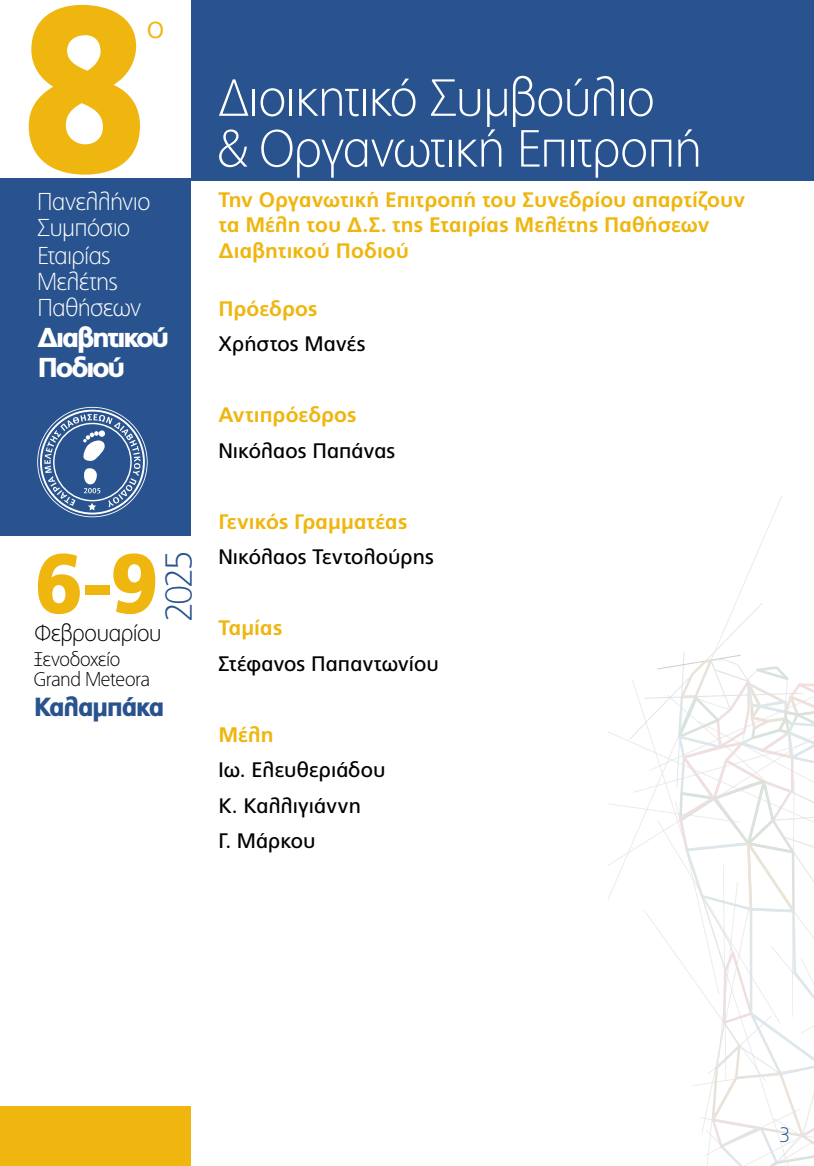
<style>
.page{position:relative;width:814px;height:1166px;background:#fff}
.page>*{position:absolute;margin:0;border:0;box-sizing:border-box;transform-origin:0 0}
.t1{font:900 235.03px "PF Catalog";color:#efb60f;scale:.92 1}
.t2{font:900 84px "PF Catalog";color:#efb60f}
.t3{font:100 52.5px/50.8px "PF Catalog";letter-spacing:-.025em;color:#fff}
.t4{font:100 37.62px "PF Catalog";color:#29538e}
.t5{font:300 31.5px "PF Catalog";color:#efb60f}
.t6{font:900 27.3px/30.1px "PF Catalog";letter-spacing:-.1em;color:#fff}
.t7{font:900 26.25px "PF Catalog";letter-spacing:-.07em;color:#29538e;scale:.95 1}
.t8{font:100 24.5px/25.7px "PF Catalog";letter-spacing:-.025em;color:#fff}
.t9{font:100 23.45px "PF Catalog";letter-spacing:-.03em;color:#000}
.t10{font:700 21px/25.2px "PF Catalog";letter-spacing:.005em;color:#efb60f}
.t11{font:21px/35.5px "PF Catalog";color:#000}
.t12{font:100 21px "PF Catalog";color:#29538e}
.t13{font:100 19.78px/19.8px "PF Catalog";letter-spacing:-.015em;color:#000}
</style>
<div class="page">
<svg style="left:608px;top:603px;width:206px;height:563px"></svg>
<div style="left:0;top:179px;width:191px;height:357px;background:#29538e"></div>
<div style="left:0;top:1106px;width:191px;height:60px;background:#efb60f"></div>
<div style="left:191px;top:0;width:623px;height:181px;background:#29538e"></div>
<svg style="left:37px;top:407px;width:111px;height:110px"></svg>
<h1 class="t1" style="left:20px;top:-48px;width:141px">8</h1>
<h3 class="t5" style="left:147px;top:10px;width:19px">o</h3>
<p class="t8" style="left:37px;top:190px;width:115px">Πανελλήνιο<br>Συμπόσιο</p>
<p class="t8" style="left:38px;top:244px;width:105px">Εταιρίας<br>Μελέτης<br>Παθήσεων</p>
<p class="t6" style="left:38px;top:323px;width:133px">Διαβητικού<br>Ποδιού</p>
<h3 class="t4" style="left:159px;top:621px;width:71px;rotate:-90deg">2025</h3>
<h2 class="t2" style="left:34px;top:534px;width:127px">6-9</h2>
<p class="t9" style="left:34px;top:621px;width:130px">Φεβρουαρίου</p>
<p class="t13" style="left:34px;top:650px;width:118px">Ξενοδοχείο<br>Grand Meteora</p>
<p class="t7" style="left:34px;top:691px;width:139px">Καλαμπάκα</p>
<h3 class="t3" style="left:218px;top:75px;width:485px">Διοικητικό Συμβούλιο<br>&amp; Οργανωτική Επιτροπή</h3>
<p class="t10" style="left:218px;top:187px;width:528px">Την Οργανωτική Επιτροπή του Συνεδρίου απαρτίζουν τα Μέλη του Δ.Σ. της Εταιρίας Μελέτης Παθήσεων<br>Διαβητικού Ποδιού</p>
<p class="t10" style="left:218px;top:296px;width:100px">Πρόεδρος</p>
<p class="t11" style="left:218px;top:326px;width:149px">Χρήστος Μανές</p>
<p class="t10" style="left:218px;top:402px;width:140px">Αντιπρόεδρος</p>
<p class="t11" style="left:218px;top:433px;width:178px">Νικόλαος Παπάνας</p>
<p class="t10" style="left:218px;top:509px;width:190px">Γενικός Γραμματέας</p>
<p class="t11" style="left:218px;top:539px;width:217px">Νικόλαος Τεντολούρης</p>
<p class="t10" style="left:218px;top:615px;width:65px">Ταμίας</p>
<p class="t11" style="left:218px;top:646px;width:222px">Στέφανος Παπαντωνίου</p>
<p class="t10" style="left:218px;top:722px;width:57px">Μέλη</p>
<p class="t11" style="left:218px;top:752px;width:169px">Iω. Ελευθεριάδου<br>Κ. Καλλιγιάννη<br>Γ. Μάρκου</p>
<p class="t12" style="left:779px;top:1124px;width:12px">3</p>
</div>
